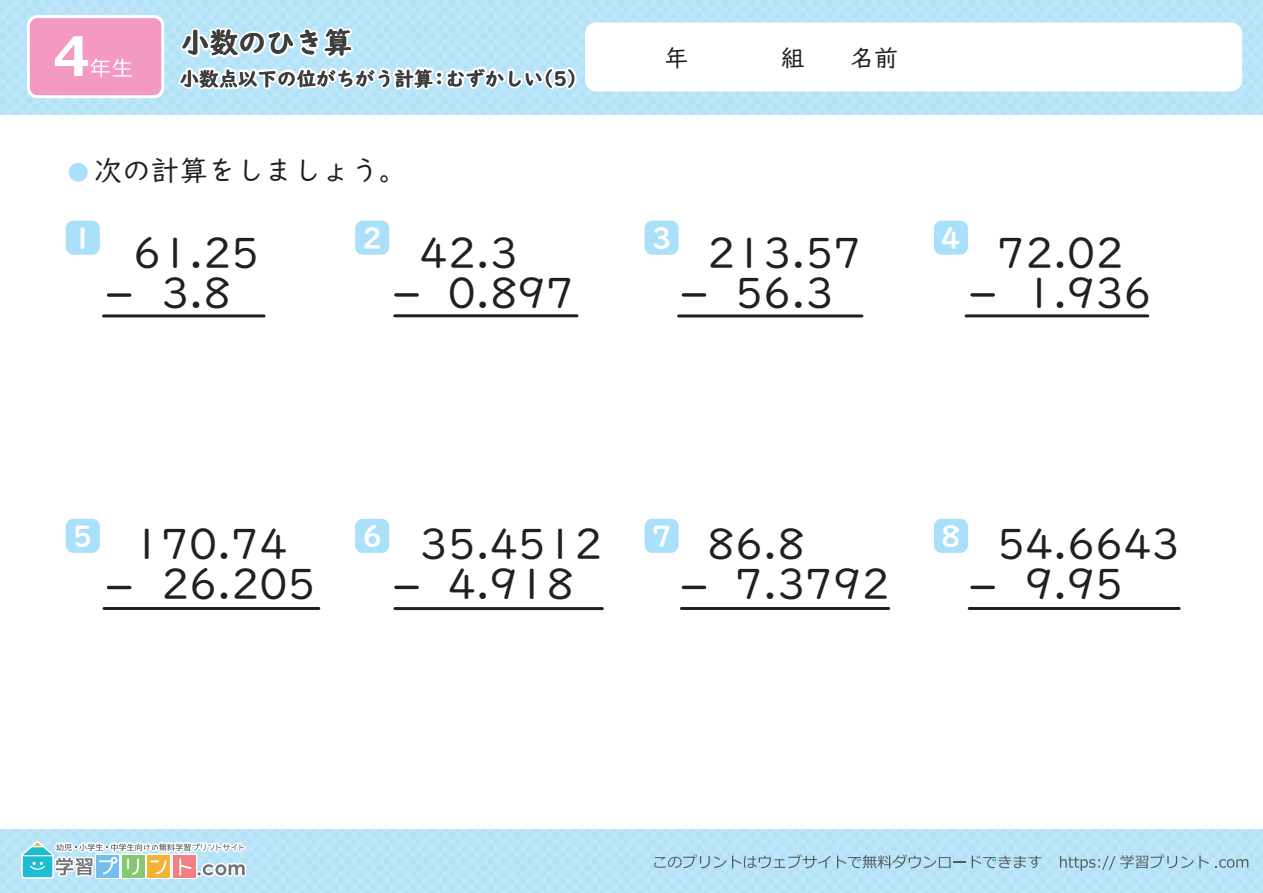
<style>
.page{position:relative;width:1263px;height:893px;background:#fff}
.page>*{position:absolute;margin:0;border:0;box-sizing:border-box;transform-origin:0 0}
.t1{font:42.6px/40px "UD Digi Kyokasho NP R";color:#231f20}
.t2{font:28.65px "UD Digi Kyokasho NP B";color:#fff}
.t3{font:28.5px "UD Digi Kyokasho NP R";color:#231f20}
.t4{font:28.5px "UD Digi Kyokasho NP B";color:#231f20}
.t5{font:24px "UD Digi Kyokasho NP R";color:#231f20}
.t6{font:19.5px "UD Digi Kyokasho NP B";color:#231f20}
</style>
<div class="page">
<div style="left:0;top:0;width:1263px;height:114px;background:#bde6f9"></div>
<div style="left:585px;top:23px;width:657px;height:69px;background:#fff;border-radius:11px"></div>
<div style="left:27px;top:15px;width:137px;height:83px;border:6px solid #fff;border-radius:8px"></div>
<div style="left:30px;top:18px;width:131px;height:77px;background:#f499c2;border-radius:8px"></div>
<svg style="left:55px;top:36px;width:77px;height:41px"></svg>
<div style="left:0;top:830px;width:1263px;height:63px;background:#bde6f9"></div>
<svg style="left:1060px;top:854px;width:149px;height:17px"></svg>
<svg style="left:1215px;top:859px;width:33px;height:9px"></svg>
<svg style="left:654px;top:854px;width:72px;height:14px"></svg>
<svg style="left:732px;top:854px;width:99px;height:14px"></svg>
<svg style="left:837px;top:854px;width:129px;height:14px"></svg>
<svg style="left:972px;top:855px;width:69px;height:13px"></svg>
<svg style="left:15px;top:829px;width:233px;height:51px"></svg>
<div style="left:69px;top:163px;width:19px;height:19px;background:#aae0f9;border-radius:50%"></div>
<svg style="left:109px;top:293px;width:21px;height:4px"></svg>
<svg style="left:972px;top:293px;width:21px;height:4px"></svg>
<svg style="left:683px;top:293px;width:21px;height:4px"></svg>
<hr style="left:395px;top:314px;width:182px;height:3px;background:#231f20">
<hr style="left:679px;top:314px;width:183px;height:3px;background:#231f20">
<hr style="left:966px;top:314px;width:182px;height:3px;background:#231f20">
<svg style="left:396px;top:293px;width:21px;height:4px"></svg>
<hr style="left:103px;top:314px;width:161px;height:3px;background:#231f20">
<hr style="left:109px;top:586px;width:21px;height:3px;background:#231f20">
<hr style="left:969px;top:607px;width:210px;height:3px;background:#231f20">
<hr style="left:972px;top:586px;width:21px;height:3px;background:#231f20">
<hr style="left:681px;top:607px;width:208px;height:3px;background:#231f20">
<hr style="left:683px;top:586px;width:21px;height:3px;background:#231f20">
<hr style="left:395px;top:607px;width:207px;height:3px;background:#231f20">
<hr style="left:396px;top:586px;width:21px;height:3px;background:#231f20">
<hr style="left:104px;top:607px;width:215px;height:3px;background:#231f20">
<div style="left:934px;top:221px;width:34px;height:34px;background:#aae0f9;border-radius:8px"></div>
<div style="left:355px;top:221px;width:34px;height:34px;background:#aae0f9;border-radius:8px"></div>
<div style="left:644px;top:221px;width:35px;height:34px;background:#aae0f9;border-radius:8px"></div>
<div style="left:66px;top:221px;width:34px;height:34px;background:#aae0f9;border-radius:8px"></div>
<div style="left:644px;top:519px;width:35px;height:34px;background:#aae0f9;border-radius:8px"></div>
<div style="left:355px;top:519px;width:34px;height:34px;background:#aae0f9;border-radius:8px"></div>
<div style="left:934px;top:519px;width:34px;height:34px;background:#aae0f9;border-radius:8px"></div>
<div style="left:66px;top:519px;width:34px;height:34px;background:#aae0f9;border-radius:8px"></div>
<svg style="left:175px;top:0;width:405px;height:115px"></svg>
<p class="t4" style="left:181px;top:26px;width:173px">小数のひき算</p>
<p class="t6" style="left:446px;top:67px;width:99px">むずかしい</p>
<p class="t6" style="left:180px;top:67px;width:271px">小数点以下の位がちがう計算：</p>
<p class="t6" style="left:534px;top:67px;width:54px">（5）</p>
<p class="t3" style="left:94px;top:154px;width:315px">次の計算をしましょう。</p>
<p class="t5" style="left:664px;top:44px;width:25px">年</p>
<p class="t5" style="left:781px;top:44px;width:25px">組</p>
<p class="t5" style="left:850px;top:44px;width:49px">名前</p>
<p class="t2" style="left:73px;top:221px;width:22px">1</p>
<p class="t2" style="left:362px;top:221px;width:22px">2</p>
<p class="t2" style="left:651px;top:221px;width:22px">3</p>
<p class="t2" style="left:941px;top:221px;width:22px">4</p>
<p class="t1" style="left:133px;top:233px;width:128px;text-align:center">61.25<br>3.8</p>
<p class="t1" style="left:448px;top:233px;width:128px;text-indent:-28px">42.3<br>0.897</p>
<p class="t1" style="left:707px;top:233px;width:156px;text-align:center">213.57<br>56.3</p>
<p class="t1" style="left:1025px;top:233px;width:128px;text-indent:-28px">72.02<br>1.936</p>
<p class="t2" style="left:73px;top:519px;width:22px">5</p>
<p class="t2" style="left:362px;top:519px;width:22px">6</p>
<p class="t2" style="left:651px;top:519px;width:22px">7</p>
<p class="t2" style="left:941px;top:519px;width:22px">8</p>
<p class="t1" style="left:161px;top:524px;width:156px;text-indent:-28px">170.74<br>26.205</p>
<p class="t1" style="left:420px;top:524px;width:184px;text-align:center">35.4512<br>4.918</p>
<p class="t1" style="left:735px;top:524px;width:156px;text-indent:-28px">86.8<br>7.3792</p>
<p class="t1" style="left:1025px;top:524px;width:156px;text-indent:-28px">54.6643<br>9.95</p>
</div>
